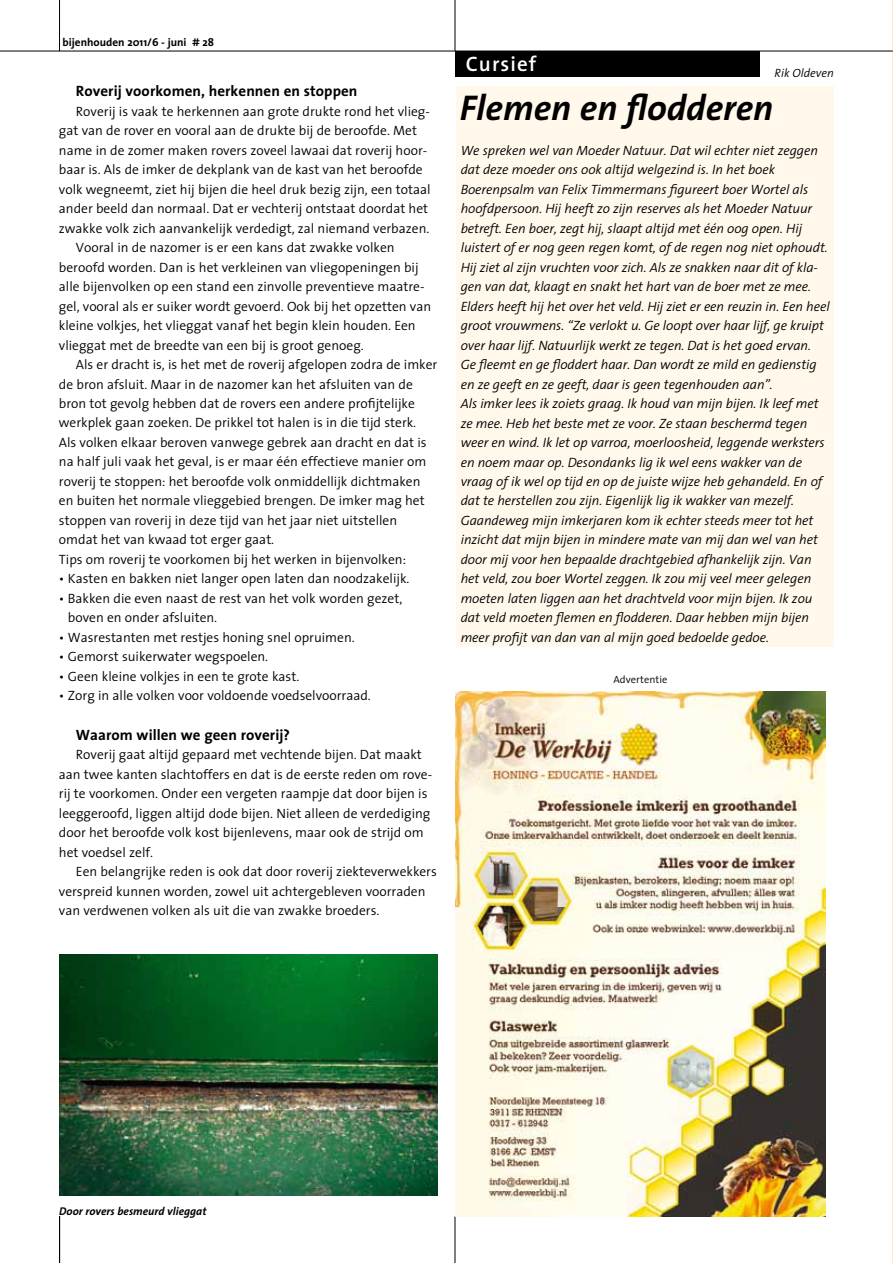
<style>
.page{position:relative;width:893px;height:1263px;background:#fff}
.page>*{position:absolute;margin:0;border:0;box-sizing:border-box;transform-origin:0 0}
.t1{font:italic 700 36px "The Sans";color:#000}
.t2{font:600 21px "The Sans";letter-spacing:.05em;color:#fff}
.t3{font:700 15px "The Sans";letter-spacing:.005em;color:#000}
.t4{font:300 13.5px/19.5px "The Sans";color:#000}
.t5{font:italic 300 13.5px/19.5px "The Sans";letter-spacing:-.005em;color:#000}
.t6{font:italic 300 12px "The Sans";color:#000}
.t7{font:italic 700 11.25px "The Sans";color:#000}
.t8{font:700 11.25px "The Sans";color:#000}
.t9{font:300 10.5px "The Sans";letter-spacing:.005em;color:#000}
</style>
<div class="page">
<hr style="left:892px;top:0;width:1px;height:1263px;background:#fde9d2">
<hr style="left:59px;top:0;width:1px;height:51px;background:#000">
<hr style="left:0;top:51px;width:893px;height:1px;background:#000">
<hr style="left:455px;top:0;width:1px;height:51px;background:#000">
<hr style="left:455px;top:1216px;width:1px;height:47px;background:#000">
<hr style="left:59px;top:1216px;width:1px;height:47px;background:#000">
<img style="left:59px;top:955px;width:378px;height:240px">
<div style="left:456px;top:86px;width:378px;height:560px;background:#fff8eb"></div>
<div style="left:455px;top:51px;width:305px;height:26px;background:#000"></div>
<img style="left:456px;top:691px;width:370px;height:525px">
<p class="t8" style="left:63px;top:33px;width:153px">bijenhouden 2011/6 - juni # 28</p>
<p class="t3" style="left:76px;top:78px;width:283px">Roverij voorkomen, herkennen en stoppen</p>
<p class="t4" style="left:76px;top:101px;width:355px">Roverij is vaak te herkennen aan grote drukte rond het vlieg-</p>
<p class="t4" style="left:59px;top:120px;width:360px">gat van de rover en vooral aan de drukte bij de beroofde. Met</p>
<p class="t4" style="left:59px;top:140px;width:370px">name in de zomer maken rovers zoveel lawaai dat roverij hoor-</p>
<p class="t4" style="left:59px;top:159px;width:365px">baar is. Als de imker de dekplank van de kast van het beroofde</p>
<p class="t4" style="left:59px;top:179px;width:373px">volk wegneemt, ziet hij bijen die heel druk bezig zijn, een totaal</p>
<p class="t4" style="left:59px;top:198px;width:371px">ander beeld dan normaal. Dat er vechterij ontstaat doordat het</p>
<p class="t4" style="left:59px;top:218px;width:372px">zwakke volk zich aanvankelijk verdedigt, zal niemand verbazen.</p>
<p class="t4" style="left:76px;top:237px;width:320px">Vooral in de nazomer is er een kans dat zwakke volken</p>
<p class="t4" style="left:59px;top:257px;width:361px">beroofd worden. Dan is het verkleinen van vliegopeningen bij</p>
<p class="t4" style="left:59px;top:276px;width:367px">alle bijenvolken op een stand een zinvolle preventieve maatre-</p>
<p class="t4" style="left:59px;top:296px;width:374px">gel, vooral als er suiker wordt gevoerd. Ook bij het opzetten van</p>
<p class="t4" style="left:59px;top:315px;width:358px">kleine volkjes, het vlieggat vanaf het begin klein houden. Een</p>
<p class="t4" style="left:59px;top:335px;width:306px">vlieggat met de breedte van een bij is groot genoeg.</p>
<p class="t4" style="left:76px;top:354px;width:363px">Als er dracht is, is het met de roverij afgelopen zodra de imker</p>
<p class="t4" style="left:59px;top:374px;width:356px">de bron afsluit. Maar in de nazomer kan het afsluiten van de</p>
<p class="t4" style="left:59px;top:393px;width:357px">bron tot gevolg hebben dat de rovers een andere profijtelijke</p>
<p class="t4" style="left:59px;top:413px;width:359px">werkplek gaan zoeken. De prikkel tot halen is in die tijd sterk.</p>
<p class="t4" style="left:59px;top:432px;width:369px">Als volken elkaar beroven vanwege gebrek aan dracht en dat is</p>
<p class="t4" style="left:59px;top:452px;width:369px">na half juli vaak het geval, is er maar één effectieve manier om</p>
<p class="t4" style="left:59px;top:471px;width:363px">roverij te stoppen: het beroofde volk onmiddellijk dichtmaken</p>
<p class="t4" style="left:59px;top:491px;width:367px">en buiten het normale vlieggebied brengen. De imker mag het</p>
<p class="t4" style="left:59px;top:510px;width:340px">stoppen van roverij in deze tijd van het jaar niet uitstellen</p>
<p class="t4" style="left:59px;top:530px;width:217px">omdat het van kwaad tot erger gaat.</p>
<p class="t4" style="left:59px;top:549px;width:349px">Tips om roverij te voorkomen bij het werken in bijenvolken:</p>
<p class="t4" style="left:59px;top:569px;width:352px">• Kasten en bakken niet langer open laten dan noodzakelijk.</p>
<p class="t4" style="left:68px;top:588px;width:336px;text-indent:-9px">• Bakken die even naast de rest van het volk worden gezet, boven en onder afsluiten.</p>
<p class="t4" style="left:59px;top:627px;width:297px">• Wasrestanten met restjes honing snel opruimen.</p>
<p class="t4" style="left:59px;top:647px;width:211px">• Gemorst suikerwater wegspoelen.</p>
<p class="t4" style="left:59px;top:666px;width:242px">• Geen kleine volkjes in een te grote kast.</p>
<p class="t4" style="left:59px;top:686px;width:313px">• Zorg in alle volken voor voldoende voedselvoorraad.</p>
<p class="t3" style="left:76px;top:722px;width:216px">Waarom willen we geen roverij?</p>
<p class="t4" style="left:59px;top:744px;width:375px;text-indent:17px">Roverij gaat altijd gepaard met vechtende bijen. Dat maakt aan twee kanten slachtoffers en dat is de eerste reden om rove&shy;rij te voorkomen. Onder een vergeten raampje dat door bijen is leeggeroofd, liggen altijd dode bijen. Niet alleen de verdediging door het beroofde volk kost bijenlevens, maar ook de strijd om het voedsel zelf.</p>
<p class="t4" style="left:59px;top:861px;width:379px;text-indent:17px">Een belangrijke reden is ook dat door roverij ziekteverwekkers verspreid kunnen worden, zowel uit achtergebleven voorraden van verdwenen volken als uit die van zwakke broeders.</p>
<h2 class="t2" style="left:466px;top:47px;width:72px">Cursief</h2>
<p class="t6" style="left:775px;top:63px;width:61px">Rik Oldeven</p>
<h1 class="t1" style="left:460px;top:77px;width:315px">Flemen en flodderen</h1>
<p class="t5" style="left:461px;top:140px;width:371px">We spreken wel van Moeder Natuur. Dat wil echter niet zeggen dat deze moeder ons ook altijd welgezind is. In het boek Boerenpsalm van Felix Timmermans figureert boer Wortel als hoofdpersoon. Hij heeft zo zijn reserves als het Moeder Natuur betreft. Een boer, zegt hij, slaapt altijd met één oog open. Hij luistert of er nog geen regen komt, of de regen nog niet ophoudt.<br>Hij ziet al zijn vruchten voor zich. Als ze snakken naar dit of kla&shy;gen van dat, klaagt en snakt het hart van de boer met ze mee.<br>Elders heeft hij het over het veld. Hij ziet er een reuzin in. Een heel groot vrouwmens. “Ze verlokt u. Ge loopt over haar lijf, ge kruipt over haar lijf. Natuurlijk werkt ze tegen. Dat is het goed ervan.<br>Ge fleemt en ge floddert haar. Dan wordt ze mild en gedienstig en ze geeft en ze geeft, daar is geen tegenhouden aan”.<br>Als imker lees ik zoiets graag. Ik houd van mijn bijen. Ik leef met ze mee. Heb het beste met ze voor. Ze staan beschermd tegen weer en wind. Ik let op varroa, moerloosheid, leggende werksters en noem maar op. Desondanks lig ik wel eens wakker van de vraag of ik wel op tijd en op de juiste wijze heb gehandeld. En of dat te herstellen zou zijn. Eigenlijk lig ik wakker van mezelf.<br>Gaandeweg mijn imkerjaren kom ik echter steeds meer tot het inzicht dat mijn bijen in mindere mate van mij dan wel van het door mij voor hen bepaalde drachtgebied afhankelijk zijn. Van het veld, zou boer Wortel zeggen. Ik zou mij veel meer gelegen moeten laten liggen aan het drachtveld voor mijn bijen. Ik zou dat veld moeten flemen en flodderen. Daar hebben mijn bijen meer profijt van dan van al mijn goed bedoelde gedoe.</p>
<p class="t9" style="left:613px;top:670px;width:55px">Advertentie</p>
<p class="t7" style="left:59px;top:1201px;width:149px">Door rovers besmeurd vlieggat</p>
</div>
